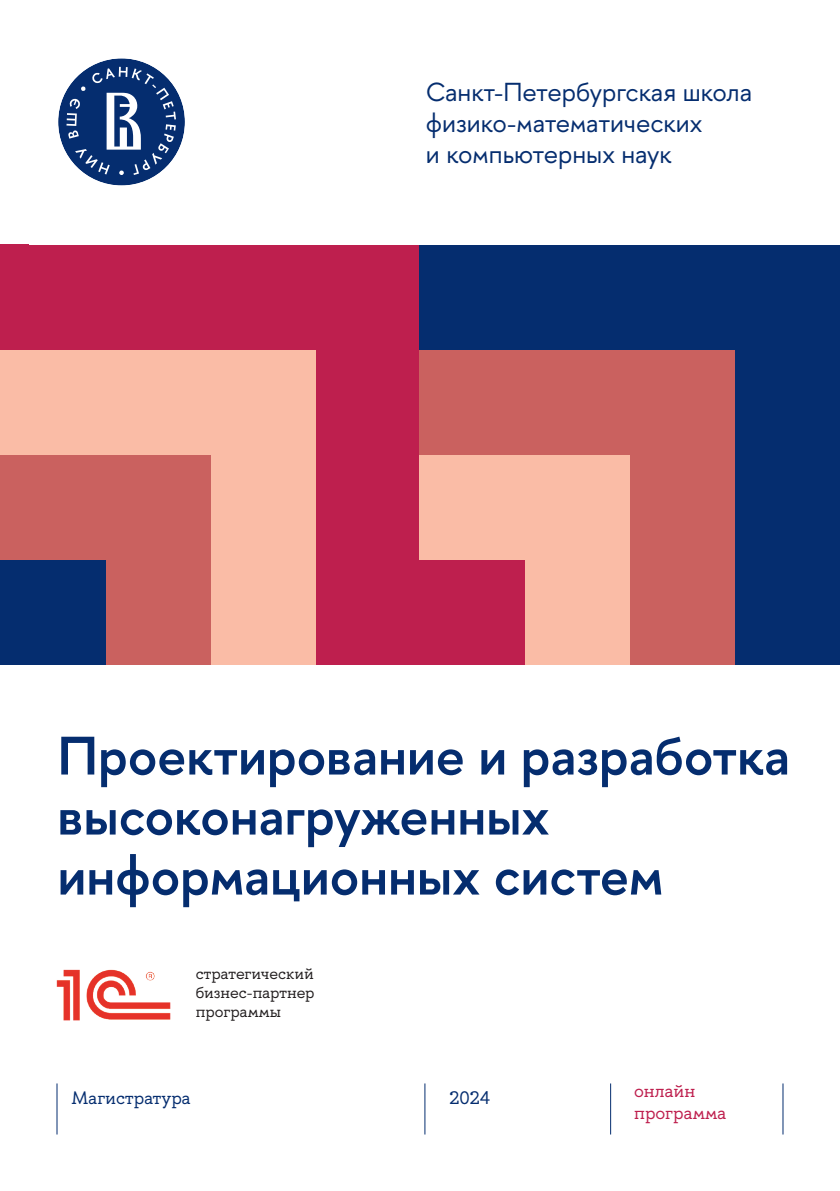
<style>
.page{position:relative;width:840px;height:1191px;background:#fff}
.page>*{position:absolute;margin:0;border:0;box-sizing:border-box;transform-origin:0 0}
.t1{font:600 54px/60px "HSE Sans";color:#052d6f}
.t2{font:26px/31.2px "HSE Sans";color:#052d6f}
.t3{font:18px "HSE Slab";color:#052d6f}
.t4{font:18px/21.6px "HSE Slab";color:#be1f4e}
.t5{font:16px/19.2px "HSE Slab";color:#231f20;text-align:justify}
</style>
<div class="page">
<hr style="left:782px;top:1083px;width:1px;height:51px;background:#052d6f">
<hr style="left:56px;top:1083px;width:1px;height:51px;background:#052d6f">
<hr style="left:424px;top:1083px;width:1px;height:51px;background:#052d6f">
<hr style="left:609px;top:1083px;width:1px;height:51px;background:#052d6f">
<div style="left:0;top:245px;width:420px;height:419px;background:#be1f4e"></div>
<div style="left:0;top:350px;width:315px;height:314px;background:#fabca6"></div>
<div style="left:0;top:454px;width:210px;height:210px;background:#ca615f"></div>
<div style="left:0;top:559px;width:105px;height:105px;background:#052d6f"></div>
<div style="left:419px;top:245px;width:420px;height:419px;background:#052d6f"></div>
<div style="left:419px;top:350px;width:315px;height:314px;background:#ca615f"></div>
<div style="left:419px;top:454px;width:210px;height:210px;background:#fabca6"></div>
<div style="left:419px;top:559px;width:105px;height:105px;background:#be1f4e"></div>
<svg style="left:58px;top:58px;width:127px;height:128px"></svg>
<img style="left:56px;top:969px;width:115px;height:52px">
<p class="t2" style="left:425px;top:76px;width:327px">Санкт-Петербургская школа физико-математических<br>и компьютерных наук</p>
<p class="t1" style="left:57px;top:726px;width:733px">Проектирование и разработка высоконагруженных информационных систем</p>
<p class="t5" style="left:196px;top:963px;width:120px">стратегический бизнес-партнер программы</p>
<p class="t3" style="left:71px;top:1086px;width:121px">Магистратура</p>
<p class="t4" style="left:634px;top:1080px;width:94px">онлайн программа</p>
<p class="t3" style="left:449px;top:1086px;width:42px">2024</p>
</div>
